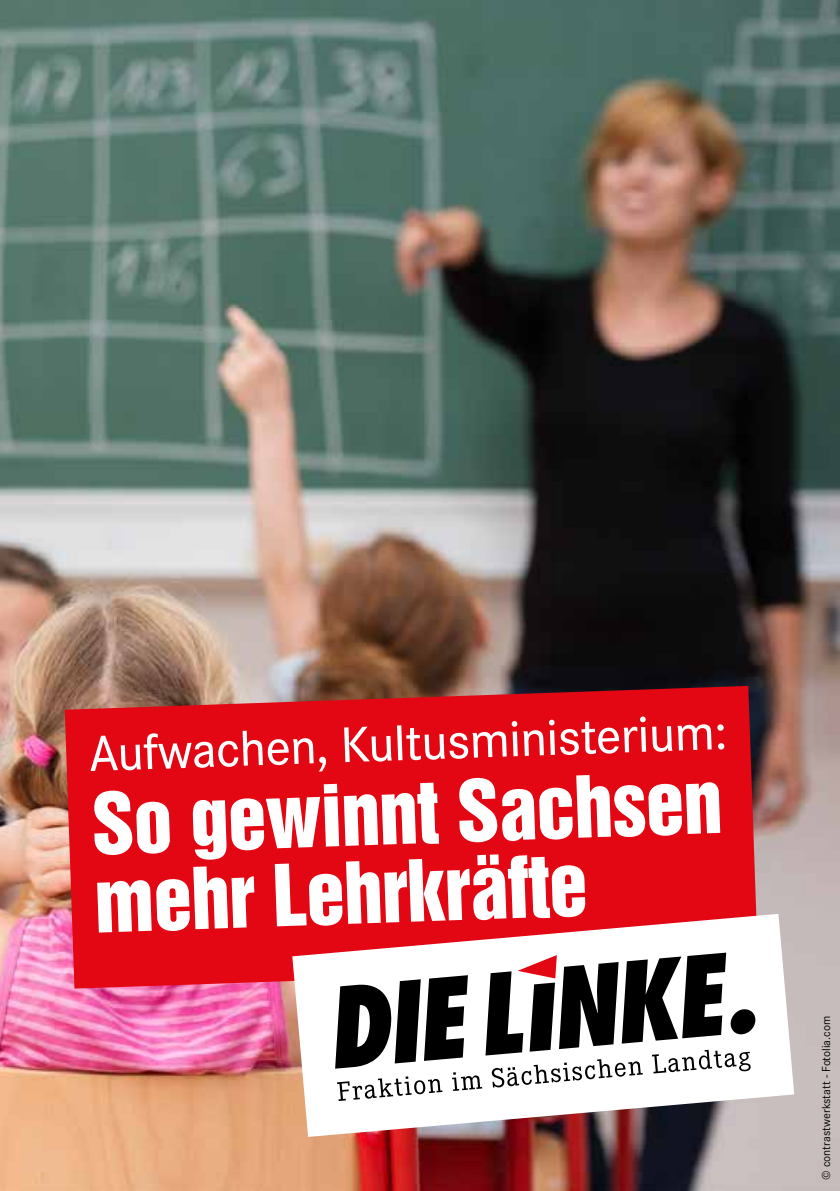
<style>
.page{position:relative;width:840px;height:1191px;background:#fff}
.page>*{position:absolute;margin:0;border:0;box-sizing:border-box;transform-origin:0 0}
.t1{font:78px/78px "Helvetica Inserat";color:#fff}
.t2{font:500 52px "Corporate S Pro";color:#fff}
.t3{font:12px "Corporate S Pro";color:#000}
</style>
<div class="page">
<img style="left:0;top:0;width:839px;height:1191px">
<div style="left:65px;top:686px;width:692px;height:302px;background:#e30613"></div>
<svg style="left:292px;top:914px;width:501px;height:223px"></svg>
<svg style="left:335px;top:952px;width:420px;height:116px"></svg>
<svg style="left:337px;top:1076px;width:105px;height:25px"></svg>
<svg style="left:452px;top:1072px;width:30px;height:19px"></svg>
<svg style="left:491px;top:1059px;width:151px;height:28px"></svg>
<svg style="left:651px;top:1049px;width:99px;height:24px"></svg>
<p class="t2" style="left:88px;top:714px;width:639px;rotate:-2deg">Aufwachen, Kultusministerium:</p>
<p class="t1" style="left:90px;top:787px;width:632px;rotate:-2deg">So gewinnt Sachsen mehr Lehrkräfte</p>
<p class="t3" style="left:816px;top:1179px;width:165px;rotate:-90deg">© contrastwerkstatt - Fotolia.com</p>
</div>
